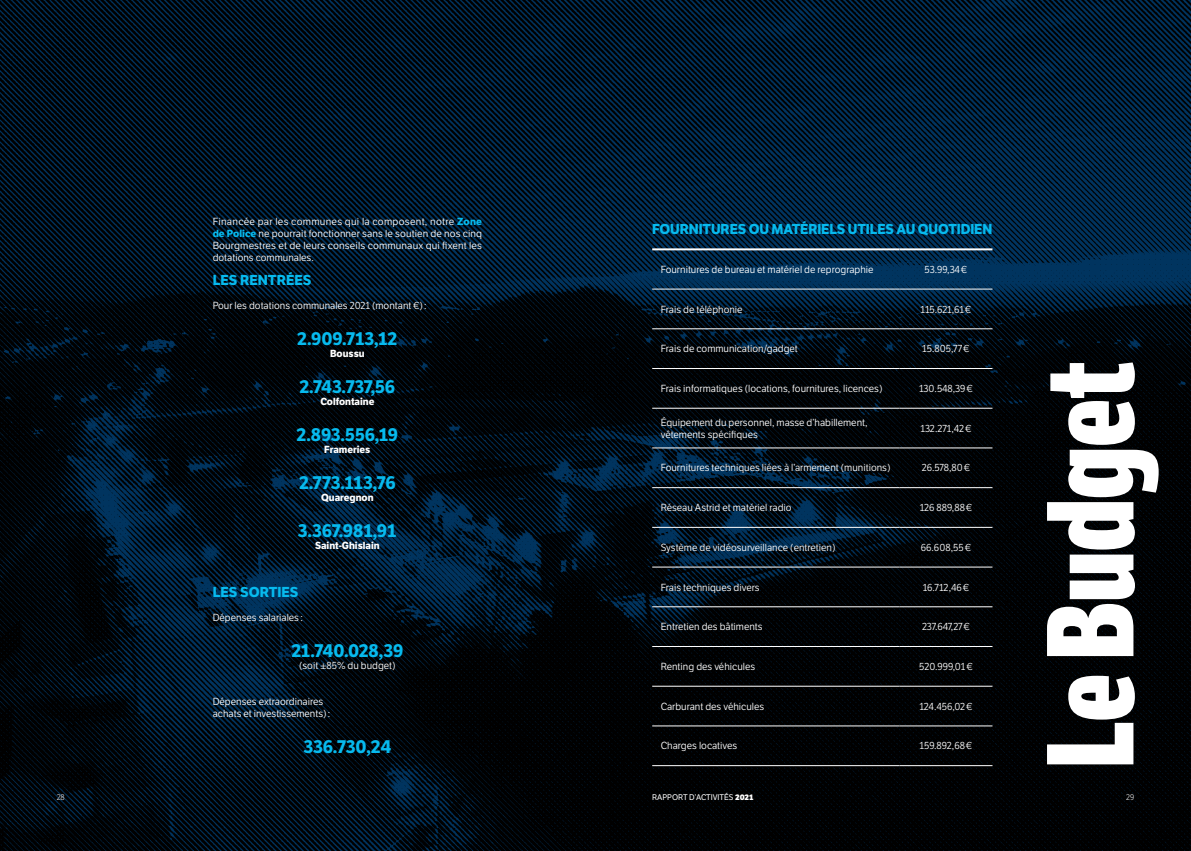
<style>
.page{position:relative;width:1191px;height:851px;background:#fff}
.page>*{position:absolute;margin:0;border:0;box-sizing:border-box;transform-origin:0 0}
.t1{font:800 120px "LFT Etica Compressed";color:#fff}
.t2{font:700 18px "LFT Etica";letter-spacing:-.01em;color:#07baee}
.t3{font:700 14px "LFT Etica";letter-spacing:-.01em;color:#07baee}
.t4{font:10px/12px "LFT Etica";color:#fff;text-align:justify}
.t5{font:700 10px "LFT Etica";color:#fff}
.t6{font:8px "LFT Etica";color:#fff}
.t7{font:300 8px "LFT Etica";color:#fff}
.s1{font-weight:700;color:#07baee}
.s2{font-weight:800}
</style>
<div class="page">
<img style="left:0;top:0;width:1191px;height:850px">
<hr style="left:652px;top:289px;width:247px;height:1px;background:#fff">
<hr style="left:899px;top:289px;width:93px;height:1px;background:#fff">
<hr style="left:652px;top:328px;width:247px;height:1px;background:#fff">
<hr style="left:899px;top:328px;width:93px;height:1px;background:#fff">
<hr style="left:652px;top:368px;width:247px;height:1px;background:#fff">
<hr style="left:899px;top:368px;width:93px;height:1px;background:#fff">
<hr style="left:652px;top:408px;width:247px;height:1px;background:#fff">
<hr style="left:899px;top:408px;width:93px;height:1px;background:#fff">
<hr style="left:652px;top:447px;width:247px;height:1px;background:#fff">
<hr style="left:899px;top:447px;width:93px;height:1px;background:#fff">
<hr style="left:652px;top:487px;width:247px;height:1px;background:#fff">
<hr style="left:899px;top:487px;width:93px;height:1px;background:#fff">
<hr style="left:652px;top:527px;width:247px;height:1px;background:#fff">
<hr style="left:899px;top:527px;width:93px;height:1px;background:#fff">
<hr style="left:652px;top:566px;width:247px;height:1px;background:#fff">
<hr style="left:899px;top:566px;width:93px;height:1px;background:#fff">
<hr style="left:652px;top:606px;width:247px;height:1px;background:#fff">
<hr style="left:899px;top:606px;width:93px;height:1px;background:#fff">
<hr style="left:652px;top:646px;width:247px;height:1px;background:#fff">
<hr style="left:899px;top:646px;width:93px;height:1px;background:#fff">
<hr style="left:652px;top:685px;width:247px;height:1px;background:#fff">
<hr style="left:899px;top:685px;width:93px;height:1px;background:#fff">
<hr style="left:652px;top:725px;width:247px;height:1px;background:#fff">
<hr style="left:899px;top:725px;width:93px;height:1px;background:#fff">
<hr style="left:652px;top:765px;width:247px;height:1px;background:#fff">
<hr style="left:899px;top:765px;width:93px;height:1px;background:#fff">
<hr style="left:652px;top:248px;width:247px;height:2px;background:#fff">
<hr style="left:899px;top:248px;width:93px;height:2px;background:#fff">
<p class="t4" style="left:213px;top:215px;width:271px">Financée par les communes qui la composent, notre <span class="s1">Zone de Police</span> ne pourrait fonctionner sans le soutien de nos cinq Bourgmestres et de leurs conseils communaux qui fixent les dotations communales.</p>
<p class="t3" style="left:213px;top:271px;width:100px">LES RENTRÉES</p>
<p class="t4" style="left:213px;top:299px;width:215px">Pour les dotations communales 2021 (montant €):</p>
<p class="t2" style="left:297px;top:327px;width:102px">2.909.713,12</p>
<p class="t5" style="left:330px;top:347px;width:36px">Boussu</p>
<p class="t2" style="left:299px;top:375px;width:97px">2.743.737,56</p>
<p class="t5" style="left:320px;top:395px;width:56px">Colfontaine</p>
<p class="t2" style="left:296px;top:423px;width:103px">2.893.556,19</p>
<p class="t5" style="left:324px;top:443px;width:48px">Frameries</p>
<p class="t2" style="left:299px;top:471px;width:98px">2.773.113,76</p>
<p class="t5" style="left:321px;top:491px;width:54px">Quaregnon</p>
<p class="t2" style="left:298px;top:519px;width:100px">3.367.981,91</p>
<p class="t5" style="left:315px;top:539px;width:66px">Saint-Ghislain</p>
<p class="t3" style="left:213px;top:583px;width:87px">LES SORTIES</p>
<p class="t4" style="left:213px;top:611px;width:92px">Dépenses salariales:</p>
<p class="t2" style="left:291px;top:639px;width:113px">21.740.028,39</p>
<p class="t4" style="left:299px;top:659px;width:98px">(soit ±85% du budget)</p>
<p class="t4" style="left:213px;top:695px;width:112px">Dépenses extraordinaires</p>
<p class="t4" style="left:213px;top:707px;width:119px">achats et investissements):</p>
<p class="t2" style="left:303px;top:735px;width:89px">336.730,24</p>
<p class="t3" style="left:652px;top:220px;width:341px">FOURNITURES OU MATÉRIELS UTILES AU QUOTIDIEN</p>
<p class="t4" style="left:660px;top:264px;width:214px">Fournitures de bureau et matériel de reprographie</p>
<p class="t4" style="left:924px;top:264px;width:44px">53.99,34€</p>
<p class="t4" style="left:660px;top:303px;width:83px">Frais de téléphonie</p>
<p class="t4" style="left:920px;top:303px;width:52px">115.621,61€</p>
<p class="t4" style="left:660px;top:343px;width:139px">Frais de communication/gadget</p>
<p class="t4" style="left:922px;top:343px;width:49px">15.805,77€</p>
<p class="t4" style="left:660px;top:383px;width:223px">Frais informatiques (locations, fournitures, licences)</p>
<p class="t4" style="left:919px;top:383px;width:55px">130.548,39€</p>
<p class="t4" style="left:660px;top:416px;width:208px">Équipement du personnel, masse d’habillement, vêtements spécifiques</p>
<p class="t4" style="left:920px;top:422px;width:52px">132.271,42€</p>
<p class="t4" style="left:660px;top:462px;width:231px">Fournitures techniques liées à l’armement (munitions)</p>
<p class="t4" style="left:921px;top:462px;width:50px">26.578,80€</p>
<p class="t4" style="left:660px;top:502px;width:132px">Réseau Astrid et matériel radio</p>
<p class="t4" style="left:919px;top:502px;width:54px">126 889,88€</p>
<p class="t4" style="left:660px;top:541px;width:176px">Système de vidéosurveillance (entretien)</p>
<p class="t4" style="left:921px;top:541px;width:52px">66.608,55€</p>
<p class="t4" style="left:660px;top:581px;width:100px">Frais techniques divers</p>
<p class="t4" style="left:922px;top:581px;width:48px">16.712,46€</p>
<p class="t4" style="left:660px;top:621px;width:103px">Entretien des bâtiments</p>
<p class="t4" style="left:922px;top:621px;width:49px">237.647,27€</p>
<p class="t4" style="left:660px;top:660px;width:96px">Renting des véhicules</p>
<p class="t4" style="left:919px;top:660px;width:55px">520.999,01€</p>
<p class="t4" style="left:660px;top:700px;width:105px">Carburant des véhicules</p>
<p class="t4" style="left:919px;top:700px;width:55px">124.456,02€</p>
<p class="t4" style="left:660px;top:740px;width:78px">Charges locatives</p>
<p class="t4" style="left:919px;top:740px;width:54px">159.892,68€</p>
<p class="t1" style="left:1017px;top:767px;width:408px;rotate:-90deg">Le Budget</p>
<p class="t7" style="left:57px;top:792px;width:10px">28</p>
<p class="t6" style="left:652px;top:792px;width:102px">RAPPORT D’ACTIVITÉS <span class="s2">2021</span></p>
<p class="t7" style="left:1126px;top:792px;width:10px">29</p>
</div>
